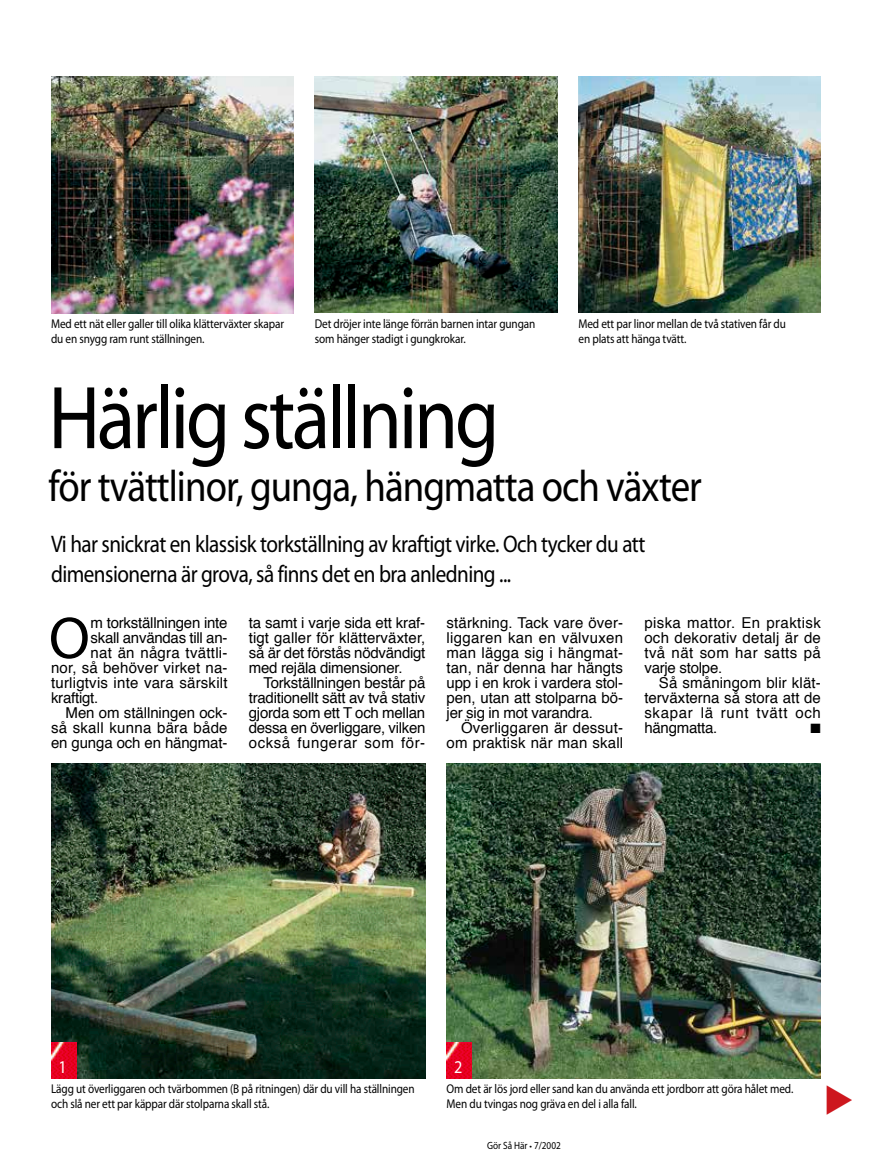
<style>
.page{position:relative;width:872px;height:1174px;background:#fff}
.page>*{position:absolute;margin:0;border:0;box-sizing:border-box;transform-origin:0 0}
.t1{font:90px "Myriad Pro";letter-spacing:-.04em;color:#000;scale:.88 1}
.t2{font:59.55px "Myriad Pro";color:#000}
.t3{font:44.1px "Myriad Pro";letter-spacing:-.025em;color:#000;scale:.88 1}
.t4{font:24px/30px "Myriad Pro";letter-spacing:-.025em;color:#000;scale:.88 1}
.t5{font:18px "Myriad Pro";color:#fff;scale:.9 1}
.t6{font:15px/15px "Helvetica";color:#000;text-align:justify}
.t7{font:15px "Helvetica";letter-spacing:.02em;color:#000}
.t8{font:13.5px "Zapf Dingbats ITC";color:#000}
.t9{font:12.75px/15px "Myriad Pro";letter-spacing:-.01em;color:#000;scale:.88 1}
.t10{font:10.5px "Myriad Pro";color:#000;scale:.88 1}
.s1{font-size:9px}
</style>
<div class="page">
<img style="left:51px;top:77px;width:242px;height:236px">
<img style="left:578px;top:77px;width:243px;height:236px">
<img style="left:315px;top:77px;width:242px;height:236px">
<img style="left:51px;top:763px;width:374px;height:315px">
<img style="left:446px;top:763px;width:375px;height:315px">
<img style="left:51px;top:1042px;width:25px;height:36px">
<img style="left:446px;top:1042px;width:26px;height:36px">
<p class="t9" style="left:51px;top:316px;width:266px">Med ett nät eller galler till olika klätterväxter skapar du en snygg ram runt ställningen.</p>
<p class="t9" style="left:315px;top:316px;width:252px">Det dröjer inte länge förrän barnen intar gungan som hänger stadigt i gungkrokar.</p>
<p class="t9" style="left:578px;top:316px;width:237px">Med ett par linor mellan de två stativen får du en plats att hänga tvätt.</p>
<h1 class="t1" style="left:48px;top:369px;width:514px">Härlig ställning</h1>
<h3 class="t3" style="left:48px;top:462px;width:744px">för tvättlinor, gunga, hängmatta och växter</h3>
<h3 class="t4" style="left:51px;top:530px;width:677px">Vi har snickrat en klassisk torkställning av kraftigt virke. Och tycker du att dimensionerna är grova, så finns det en bra anledning ...</h3>
<h2 class="t2" style="left:49px;top:605px;width:43px">O</h2>
<p class="t6" style="left:91px;top:616px;width:138px">m torkställningen inte</p>
<p class="t6" style="left:249px;top:616px;width:178px">ta samt i varje sida ett kraf&shy;tigt galler för klätterväxter, så är det förstås nödvändigt med rejäla dimensioner.</p>
<p class="t6" style="left:249px;top:676px;width:178px;text-indent:15px">Torkställningen består på traditionellt sätt av två stativ gjorda som ett T och mellan dessa en överliggare, vilken också fungerar som för-</p>
<p class="t6" style="left:446px;top:616px;width:178px">stärkning. Tack vare över&shy;liggaren kan en välvuxen man lägga sig i hängmat&shy;tan, när denna har hängts upp i en krok i vardera stol&shy;pen, utan att stolparna bö&shy;jer sig in mot varandra.</p>
<p class="t6" style="left:446px;top:721px;width:178px;text-align:right">Överliggaren är dessut&shy;om praktisk när man skall</p>
<p class="t6" style="left:644px;top:616px;width:178px">piska mattor. En praktisk och dekorativ detalj är de två nät som har satts på varje stolpe.</p>
<p class="t6" style="left:644px;top:676px;width:178px;text-indent:15px">Så småningom blir klät&shy;terväxterna så stora att de skapar lä runt tvätt och hängmatta.</p>
<p class="t6" style="left:91px;top:631px;width:138px">skall användas till an-</p>
<p class="t7" style="left:91px;top:641px;width:138px">nat än några tvättli-</p>
<p class="t6" style="left:51px;top:661px;width:178px">nor, så behöver virket na-</p>
<p class="t6" style="left:51px;top:676px;width:178px">turligtvis inte vara särskilt</p>
<p class="t6" style="left:51px;top:691px;width:49px">kraftigt.</p>
<p class="t6" style="left:66px;top:706px;width:163px">Men om ställningen ock-</p>
<p class="t6" style="left:51px;top:721px;width:178px">så skall kunna bära både</p>
<p class="t6" style="left:51px;top:736px;width:178px">en gunga och en hängmat-</p>
<p class="t8" style="left:810px;top:722px;width:12px">■</p>
<p class="t5" style="left:59px;top:1057px;width:11px">1</p>
<p class="t5" style="left:454px;top:1057px;width:11px">2</p>
<p class="t9" style="left:51px;top:1081px;width:415px">Lägg ut överliggaren och tvärbommen (B på ritningen) där du vill ha ställningen och slå ner ett par käppar där stolparna skall stå.</p>
<p class="t9" style="left:446px;top:1081px;width:395px">Om det är lös jord eller sand kan du använda ett jordborr att göra hålet med.<br>Men du tvingas nog gräva en del i alla fall.</p>
<p class="t10" style="left:487px;top:1139px;width:85px">Gör Så Här <span class="s1">•</span> 7/2002</p>
</div>
